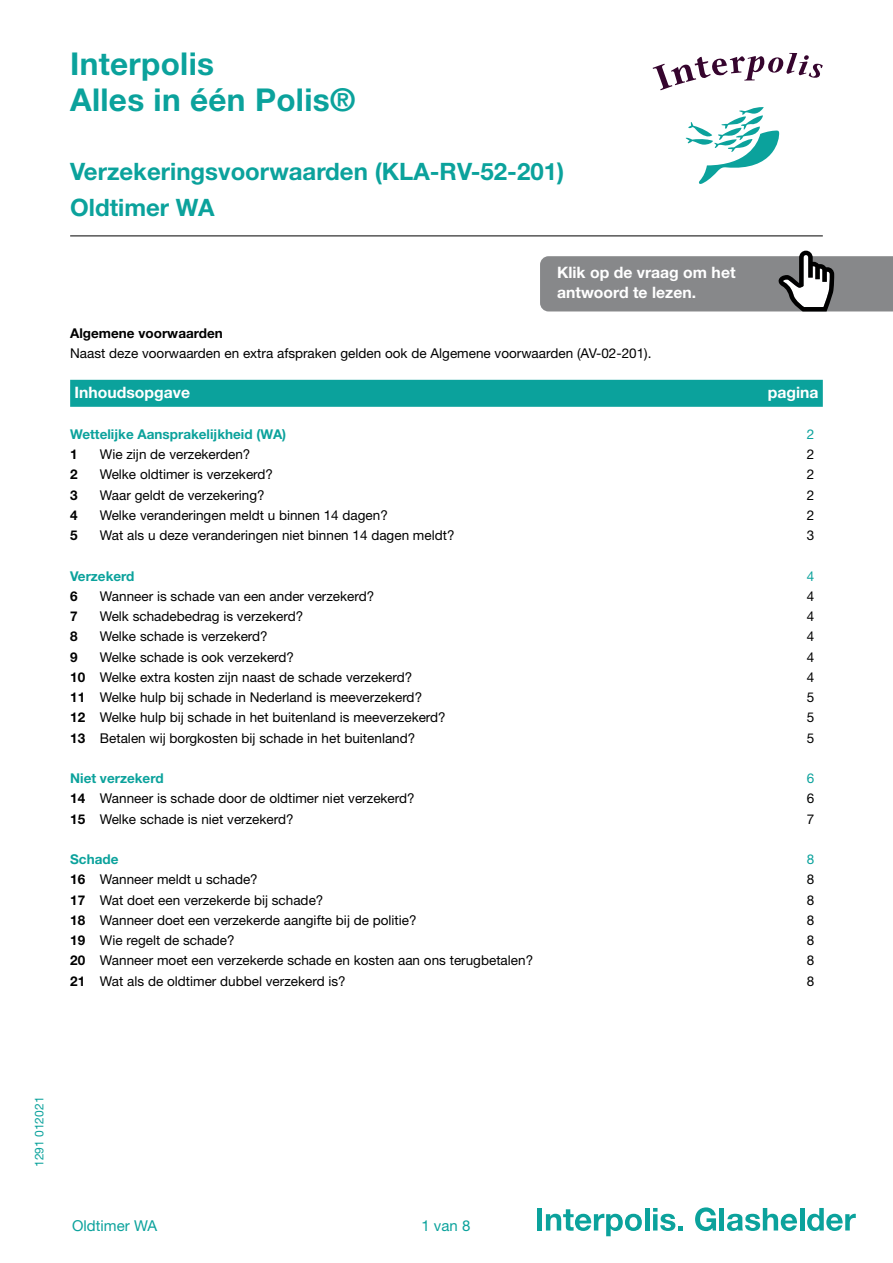
<style>
.page{position:relative;width:893px;height:1263px;background:#fff}
.page>*{position:absolute;margin:0;border:0;box-sizing:border-box;transform-origin:0 0}
.t1{font:700 31.5px/36px "Helvetica Neue LT Std";letter-spacing:.01em;color:#0ba29c}
.t2{font:700 24px/36px "Helvetica Neue LT Std";color:#0ba29c}
.t3{font:700 15.75px/20.2px "Helvetica Neue LT Std";color:#fff}
.t4{font:15px "Helvetica Neue LT Std";color:#0ba29c}
.t5{font:13.5px "Helvetica Neue LT Std";color:#000}
.t6{font:700 13.5px "Helvetica Neue LT Std";color:#0ba29c}
.t7{font:700 13.5px "Helvetica Neue LT Std";color:#000}
.t8{font:13.5px "Helvetica Neue LT Std";color:#0ba29c}
.t9{font:12px "Helvetica Neue LT Std";color:#0ba29c}
.s1{font-weight:700}
</style>
<div class="page">
<hr style="left:70px;top:236px;width:753px;height:1px;background:#000">
<div style="left:537px;top:1208px;width:5px;height:22px;background:#0ba29c"></div>
<svg style="left:546px;top:1209px;width:96px;height:27px"></svg>
<hr style="left:645px;top:1208px;width:4px;height:22px;background:#0ba29c">
<svg style="left:653px;top:1208px;width:30px;height:23px"></svg>
<svg style="left:695px;top:1207px;width:21px;height:24px"></svg>
<hr style="left:720px;top:1208px;width:4px;height:22px;background:#0ba29c">
<svg style="left:727px;top:1208px;width:70px;height:23px"></svg>
<hr style="left:800px;top:1208px;width:4px;height:22px;background:#0ba29c">
<svg style="left:807px;top:1208px;width:49px;height:23px"></svg>
<svg style="left:540px;top:251px;width:353px;height:60px;background:#909193"></svg>
<div style="left:70px;top:380px;width:753px;height:27px;background:#0ba29c"></div>
<svg style="left:653px;top:53px;width:170px;height:37px"></svg>
<svg style="left:685px;top:107px;width:95px;height:77px"></svg>
<h1 class="t1" style="left:70px;top:46px;width:287px">Interpolis<br>Alles in één Polis®</h1>
<h2 class="t2" style="left:70px;top:153px;width:495px">Verzekeringsvoorwaarden (KLA-RV-52-201)<br>Oldtimer WA</h2>
<p class="t3" style="left:557px;top:262px;width:180px">Klik op de vraag om het antwoord te lezen.</p>
<p class="t7" style="left:70px;top:324px;width:154px">Algemene voorwaarden</p>
<p class="t5" style="left:70px;top:345px;width:583px">Naast deze voorwaarden en extra afspraken gelden ook de Algemene voorwaarden (AV-02-201).</p>
<p class="t3" style="left:74px;top:382px;width:117px">Inhoudsopgave</p>
<p class="t3" style="left:768px;top:382px;width:52px">pagina</p>
<p class="t6" style="left:70px;top:426px;width:218px">Wettelijke Aansprakelijkheid (WA)</p>
<p class="t8" style="left:807px;top:426px;width:9px">2</p>
<p class="t7" style="left:70px;top:446px;width:9px">1</p>
<p class="t5" style="left:100px;top:446px;width:152px">Wie zijn de verzekerden?</p>
<p class="t5" style="left:807px;top:446px;width:9px">2</p>
<p class="t7" style="left:70px;top:466px;width:9px">2</p>
<p class="t5" style="left:100px;top:466px;width:175px">Welke oldtimer is verzekerd?</p>
<p class="t5" style="left:807px;top:466px;width:9px">2</p>
<p class="t7" style="left:70px;top:486px;width:9px">3</p>
<p class="t5" style="left:100px;top:487px;width:166px">Waar geldt de verzekering?</p>
<p class="t5" style="left:807px;top:487px;width:9px">2</p>
<p class="t7" style="left:70px;top:507px;width:9px">4</p>
<p class="t5" style="left:100px;top:507px;width:289px">Welke veranderingen meldt u binnen 14 dagen?</p>
<p class="t5" style="left:807px;top:507px;width:9px">2</p>
<p class="t7" style="left:70px;top:527px;width:9px">5</p>
<p class="t5" style="left:100px;top:527px;width:356px">Wat als u deze veranderingen niet binnen 14 dagen meldt?</p>
<p class="t5" style="left:807px;top:527px;width:9px">3</p>
<p class="t6" style="left:70px;top:567px;width:66px">Verzekerd</p>
<p class="t8" style="left:807px;top:568px;width:9px">4</p>
<p class="t7" style="left:70px;top:588px;width:9px">6</p>
<p class="t5" style="left:100px;top:588px;width:276px">Wanneer is schade van een ander verzekerd?</p>
<p class="t5" style="left:807px;top:588px;width:9px">4</p>
<p class="t7" style="left:70px;top:608px;width:9px">7</p>
<p class="t5" style="left:100px;top:608px;width:205px">Welk schadebedrag is verzekerd?</p>
<p class="t5" style="left:807px;top:608px;width:9px">4</p>
<p class="t7" style="left:70px;top:628px;width:9px">8</p>
<p class="t5" style="left:100px;top:628px;width:169px">Welke schade is verzekerd?</p>
<p class="t5" style="left:807px;top:628px;width:9px">4</p>
<p class="t7" style="left:70px;top:648px;width:9px">9</p>
<p class="t5" style="left:100px;top:649px;width:196px">Welke schade is ook verzekerd?</p>
<p class="t5" style="left:807px;top:649px;width:9px">4</p>
<p class="t5" style="left:70px;top:669px;width:344px"><span class="s1">10</span> Welke extra kosten zijn naast de schade verzekerd?</p>
<p class="t5" style="left:807px;top:669px;width:9px">4</p>
<p class="t5" style="left:70px;top:689px;width:353px"><span class="s1">11</span> Welke hulp bij schade in Nederland is meeverzekerd?</p>
<p class="t5" style="left:807px;top:689px;width:9px">5</p>
<p class="t5" style="left:70px;top:709px;width:377px"><span class="s1">12</span> Welke hulp bij schade in het buitenland is meeverzekerd?</p>
<p class="t5" style="left:807px;top:709px;width:9px">5</p>
<p class="t5" style="left:70px;top:730px;width:347px"><span class="s1">13</span> Betalen wij borgkosten bij schade in het buitenland?</p>
<p class="t5" style="left:807px;top:730px;width:9px">5</p>
<p class="t6" style="left:70px;top:770px;width:95px">Niet verzekerd</p>
<p class="t8" style="left:807px;top:770px;width:9px">6</p>
<p class="t5" style="left:70px;top:790px;width:346px"><span class="s1">14</span> Wanneer is schade door de oldtimer niet verzekerd?</p>
<p class="t5" style="left:807px;top:790px;width:9px">6</p>
<p class="t5" style="left:70px;top:811px;width:225px"><span class="s1">15</span> Welke schade is niet verzekerd?</p>
<p class="t5" style="left:807px;top:811px;width:9px">7</p>
<p class="t6" style="left:70px;top:851px;width:50px">Schade</p>
<p class="t8" style="left:807px;top:851px;width:9px">8</p>
<p class="t5" style="left:70px;top:871px;width:189px"><span class="s1">16</span> Wanneer meldt u schade?</p>
<p class="t5" style="left:807px;top:871px;width:9px">8</p>
<p class="t5" style="left:70px;top:892px;width:255px"><span class="s1">17</span> Wat doet een verzekerde bij schade?</p>
<p class="t5" style="left:807px;top:892px;width:9px">8</p>
<p class="t5" style="left:70px;top:912px;width:348px"><span class="s1">18</span> Wanneer doet een verzekerde aangifte bij de politie?</p>
<p class="t5" style="left:807px;top:912px;width:9px">8</p>
<p class="t5" style="left:70px;top:932px;width:166px"><span class="s1">19</span> Wie regelt de schade?</p>
<p class="t5" style="left:807px;top:932px;width:9px">8</p>
<p class="t5" style="left:70px;top:952px;width:464px"><span class="s1">20</span> Wanneer moet een verzekerde schade en kosten aan ons terugbetalen?</p>
<p class="t5" style="left:807px;top:952px;width:9px">8</p>
<p class="t5" style="left:70px;top:973px;width:277px"><span class="s1">21</span> Wat als de oldtimer dubbel verzekerd is?</p>
<p class="t5" style="left:807px;top:973px;width:9px">8</p>
<p class="t9" style="left:32px;top:1167px;width:72px;rotate:-90deg">1291 012021</p>
<p class="t4" style="left:72px;top:1216px;width:87px">Oldtimer WA</p>
<p class="t4" style="left:421px;top:1217px;width:51px">1 van 8</p>
</div>
